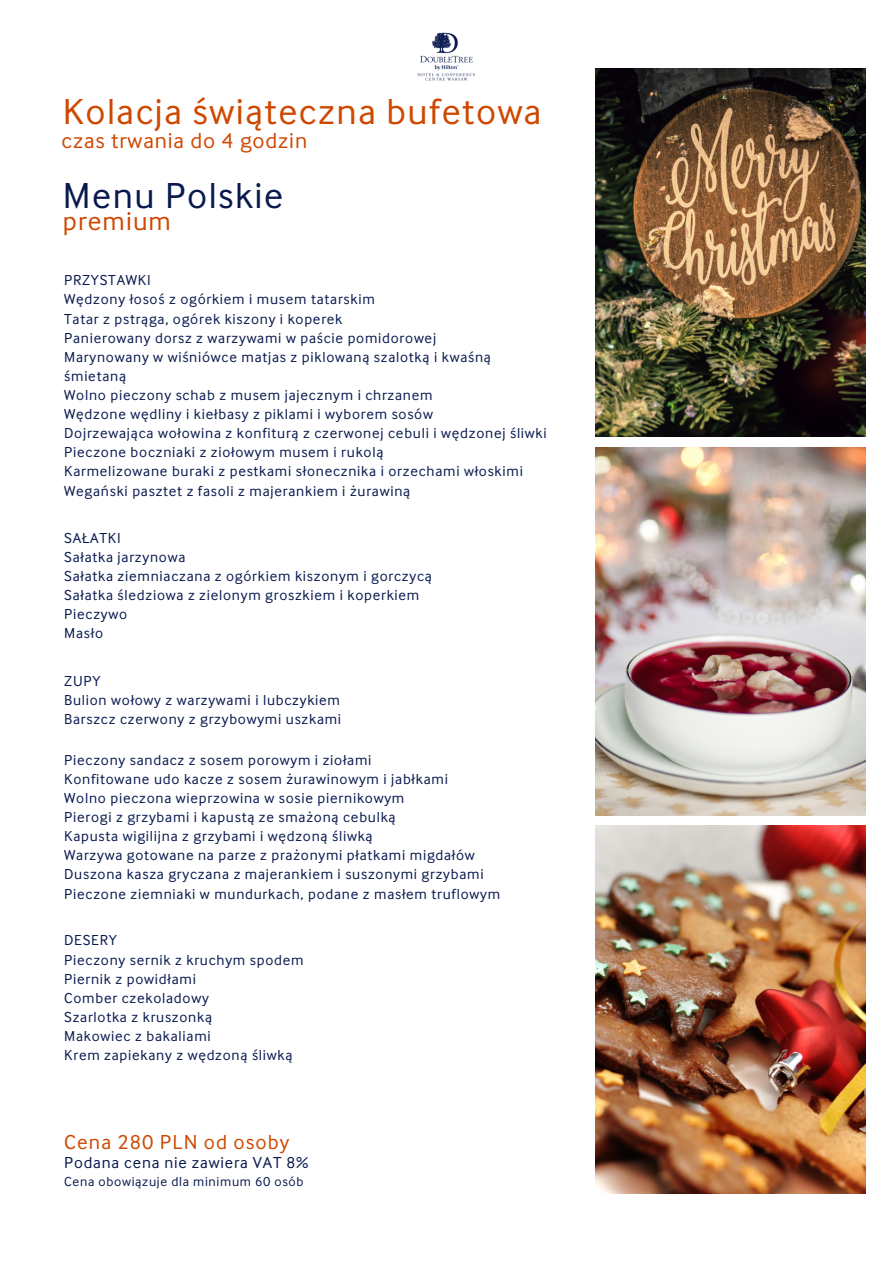
<style>
.page{position:relative;width:893px;height:1264px;background:#fff}
.page>*{position:absolute;margin:0;border:0;box-sizing:border-box;transform-origin:0 0}
.t1{font:37.5px "Inter Face Corp";letter-spacing:.04em;color:#cf4800}
.t2{font:37.5px "Inter Face Corp";letter-spacing:.04em;color:#09194e}
.t3{font:27px "Inter Face Corp";letter-spacing:.04em;color:#cf4800}
.t4{font:22.5px "Inter Face Corp";letter-spacing:.04em;color:#cf4800}
.t5{font:21px "Inter Face Corp";letter-spacing:.05em;color:#cf4800}
.t6{font:16.5px "Inter Face Corp";letter-spacing:.05em;color:#09194e}
.t7{font:15px/19px "Inter Face Corp";letter-spacing:.05em;color:#09194e}
.t8{font:13.5px "Inter Face Corp";letter-spacing:.05em;color:#09194e}
</style>
<div class="page">
<img style="left:595px;top:69px;width:270px;height:367px">
<img style="left:595px;top:448px;width:270px;height:367px">
<img style="left:595px;top:825px;width:270px;height:368px">
<img style="left:417px;top:32px;width:59px;height:49px">
<p class="t1" style="left:63px;top:89px;width:480px">Kolacja świąteczna bufetowa</p>
<p class="t4" style="left:61px;top:126px;width:247px">czas trwania do 4 godzin</p>
<p class="t2" style="left:63px;top:172px;width:222px">Menu Polskie</p>
<p class="t3" style="left:63px;top:205px;width:110px">premium</p>
<p class="t7" style="left:64px;top:270px;width:88px">PRZYSTAWKI</p>
<p class="t7" style="left:64px;top:289px;width:312px">Wędzony łosoś z ogórkiem i musem tatarskim</p>
<p class="t7" style="left:64px;top:308px;width:280px">Tatar z pstrąga, ogórek kiszony i koperek</p>
<p class="t7" style="left:64px;top:327px;width:373px">Panierowany dorsz z warzywami w paście pomidorowej</p>
<p class="t7" style="left:64px;top:347px;width:428px">Marynowany w wiśniówce matjas z piklowaną szalotką i kwaśną śmietaną</p>
<p class="t7" style="left:64px;top:385px;width:370px">Wolno pieczony schab z musem jajecznym i chrzanem</p>
<p class="t7" style="left:64px;top:404px;width:370px">Wędzone wędliny i kiełbasy z piklami i wyborem sosów</p>
<p class="t7" style="left:64px;top:423px;width:484px">Dojrzewająca wołowina z konfiturą z czerwonej cebuli i wędzonej śliwki</p>
<p class="t7" style="left:64px;top:442px;width:320px">Pieczone boczniaki z ziołowym musem i rukolą</p>
<p class="t7" style="left:64px;top:461px;width:460px">Karmelizowane buraki z pestkami słonecznika i orzechami włoskimi</p>
<p class="t7" style="left:64px;top:480px;width:347px">Wegański pasztet z fasoli z majerankiem i żurawiną</p>
<p class="t7" style="left:64px;top:527px;width:58px">SAŁATKI</p>
<p class="t7" style="left:64px;top:547px;width:123px">Sałatka jarzynowa</p>
<p class="t7" style="left:64px;top:566px;width:369px">Sałatka ziemniaczana z ogórkiem kiszonym i gorczycą</p>
<p class="t7" style="left:64px;top:585px;width:356px">Sałatka śledziowa z zielonym groszkiem i koperkiem</p>
<p class="t7" style="left:64px;top:604px;width:64px">Pieczywo</p>
<p class="t7" style="left:64px;top:623px;width:40px">Masło</p>
<p class="t7" style="left:64px;top:670px;width:38px">ZUPY</p>
<p class="t7" style="left:64px;top:689px;width:277px">Bulion wołowy z warzywami i lubczykiem</p>
<p class="t7" style="left:64px;top:708px;width:278px">Barszcz czerwony z grzybowymi uszkami</p>
<p class="t7" style="left:64px;top:749px;width:308px">Pieczony sandacz z sosem porowym i ziołami</p>
<p class="t7" style="left:64px;top:768px;width:385px">Konfitowane udo kacze z sosem żurawinowym i jabłkami</p>
<p class="t7" style="left:64px;top:788px;width:341px">Wolno pieczona wieprzowina w sosie piernikowym</p>
<p class="t7" style="left:64px;top:807px;width:333px">Pierogi z grzybami i kapustą ze smażoną cebulką</p>
<p class="t7" style="left:64px;top:826px;width:310px">Kapusta wigilijna z grzybami i wędzoną śliwką</p>
<p class="t7" style="left:64px;top:845px;width:412px">Warzywa gotowane na parze z prażonymi płatkami migdałów</p>
<p class="t7" style="left:64px;top:864px;width:421px">Duszona kasza gryczana z majerankiem i suszonymi grzybami</p>
<p class="t7" style="left:64px;top:883px;width:437px">Pieczone ziemniaki w mundurkach, podane z masłem truflowym</p>
<p class="t7" style="left:64px;top:930px;width:54px">DESERY</p>
<p class="t7" style="left:64px;top:949px;width:241px">Pieczony sernik z kruchym spodem</p>
<p class="t7" style="left:64px;top:968px;width:133px">Piernik z powidłami</p>
<p class="t7" style="left:64px;top:987px;width:146px">Comber czekoladowy</p>
<p class="t7" style="left:64px;top:1006px;width:149px">Szarlotka z kruszonką</p>
<p class="t7" style="left:64px;top:1025px;width:148px">Makowiec z bakaliami</p>
<p class="t7" style="left:64px;top:1045px;width:230px">Krem zapiekany z wędzoną śliwką</p>
<p class="t5" style="left:64px;top:1128px;width:226px">Cena 280 PLN od osoby</p>
<p class="t6" style="left:64px;top:1152px;width:245px">Podana cena nie zawiera VAT 8%</p>
<p class="t8" style="left:64px;top:1172px;width:241px">Cena obowiązuje dla minimum 60 osób</p>
</div>
